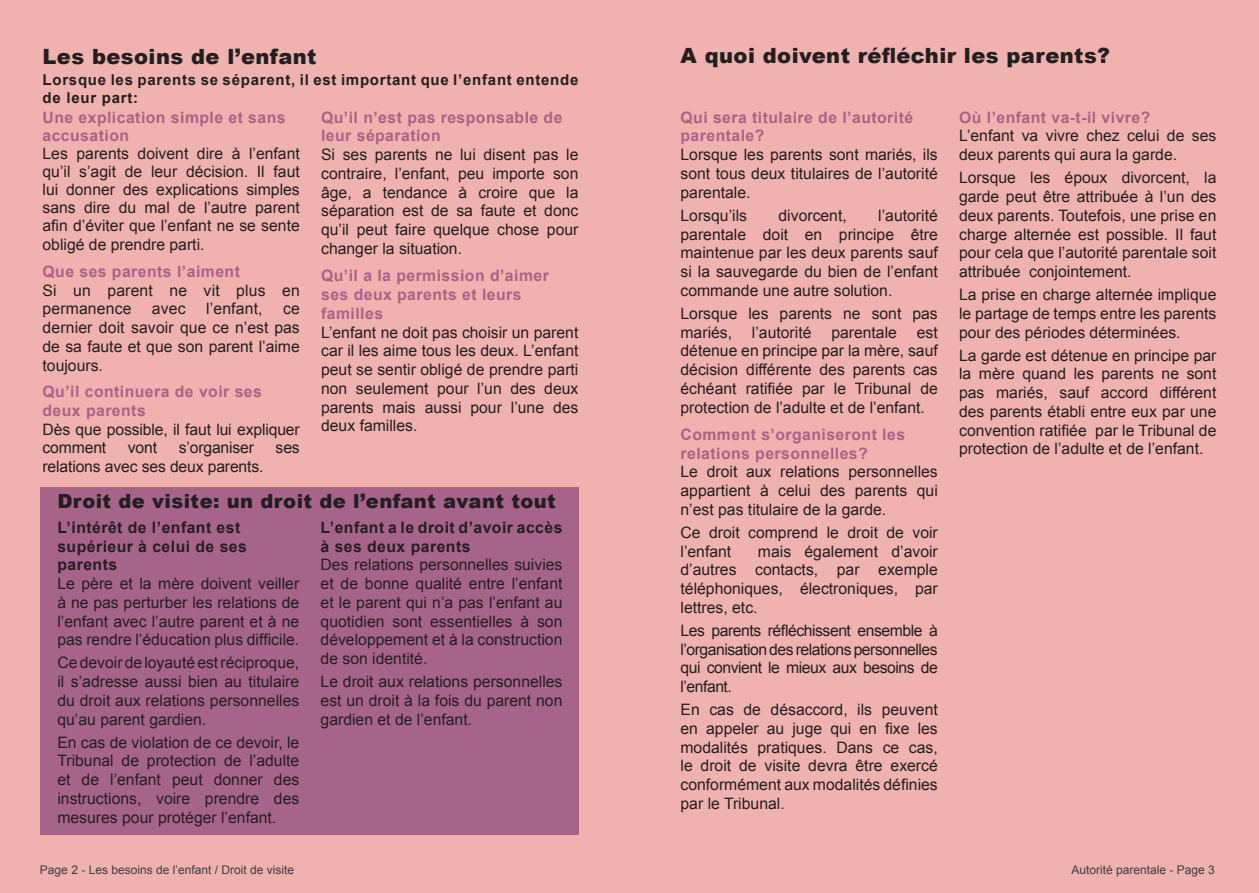
<style>
.page{position:relative;width:1259px;height:893px;background:#fff}
.page>*{position:absolute;margin:0;border:0;box-sizing:border-box;transform-origin:0 0}
.Titre{font:900 21px "Arial";letter-spacing:.02em;color:#231f20}
.t1{font:900 19.5px "Arial";letter-spacing:.02em;color:#231f20}
.justif{font:15.75px/18.8px "Arial";color:#231f20;text-align:justify}
.Titre-2{font:700 15.75px/18.8px "Arial";letter-spacing:.03em;color:#a66489}
.Titre-3{font:15.75px/18.8px "Arial";color:#231f20;text-align:justify}
.Titre-4{font:700 15.75px/18.8px "Arial";letter-spacing:.03em;color:#231f20}
.justif-2{font:700 15.75px/18.8px "Arial";letter-spacing:.03em;color:#a66489}
.t2{font:700 15px/18px "Arial";letter-spacing:.05em;color:#231f20}
.t3{font:12px "Arial";color:#3e3e3f}
</style>
<div class="page">
<div style="left:0;top:0;width:655px;height:893px;background:#f0b2af"></div>
<div style="left:608px;top:0;width:651px;height:893px;background:#f0b2af"></div>
<div style="left:40px;top:487px;width:538px;height:347px;background:#a66489"></div>
<p class="Titre" style="left:43px;top:41px;width:275px">Les besoins de l’enfant</p>
<p class="t2" style="left:43px;top:71px;width:537px">Lorsque les parents se séparent, il est important que l’enfant entende de leur part:</p>
<p class="Titre-2" style="left:43px;top:108px;width:245px">Une explication simple et sans accusation</p>
<p class="justif" style="left:43px;top:145px;width:259px;line-height:18px">Les parents doivent dire à l’enfant qu’il s’agit de leur décision. Il faut lui donner des explications simples sans dire du mal de l’autre parent afin d’éviter que l’enfant ne se sente obligé de prendre parti.</p>
<p class="Titre-2" style="left:43px;top:262px;width:199px">Que ses parents l’aiment</p>
<p class="justif" style="left:43px;top:281px;width:259px">Si un parent ne vit plus en permanence</p>
<p class="justif" style="left:152px;top:299px;width:35px">avec</p>
<p class="justif" style="left:206px;top:299px;width:58px">l’enfant,</p>
<p class="justif" style="left:43px;top:299px;width:259px;text-indent:240px">ce dernier doit savoir que ce n’est pas de sa faute et que son parent l’aime toujours.</p>
<p class="Titre-2" style="left:43px;top:383px;width:221px">Qu’il continuera de voir ses deux parents</p>
<p class="justif" style="left:43px;top:420px;width:259px">Dès que possible, il faut lui expliquer comment</p>
<p class="justif" style="left:128px;top:438px;width:31px">vont</p>
<p class="justif" style="left:179px;top:438px;width:77px">s’organiser</p>
<p class="justif" style="left:276px;top:438px;width:26px">ses</p>
<p class="justif" style="left:43px;top:457px;width:222px">relations avec ses deux parents.</p>
<p class="justif-2" style="left:321px;top:108px;width:243px">Qu’il n’est pas responsable de leur séparation</p>
<p class="justif" style="left:321px;top:145px;width:259px">Si ses parents ne lui disent pas le contraire, l’enfant, peu importe son âge, a tendance à croire que la séparation est de sa faute et donc qu’il peut faire quelque chose pour changer la situation.</p>
<p class="Titre-2" style="left:321px;top:267px;width:229px">Qu’il a la permission d’aimer ses deux parents et leurs familles</p>
<p class="justif" style="left:321px;top:323px;width:259px">L’enfant ne doit pas choisir un parent car il les aime tous les deux. L’enfant peut se sentir obligé de prendre parti non seulement pour l’un des deux parents mais aussi pour l’une des deux familles.</p>
<p class="t1" style="left:57px;top:486px;width:500px">Droit de visite: un droit de l’enfant avant tout</p>
<p class="Titre-4" style="left:57px;top:518px;width:191px">L’intérêt de l’enfant est supérieur à celui de ses parents</p>
<p class="justif" style="left:57px;top:574px;width:243px">Le père et la mère doivent veiller à ne pas perturber les relations de l’enfant avec l’autre parent et à ne pas rendre l’éducation plus difficile.</p>
<p class="justif" style="left:57px;top:654px;width:243px">Ce devoir de loyauté est réciproque, il s’adresse aussi bien au titulaire du droit aux relations personnelles qu’au parent gardien.</p>
<p class="Titre-3" style="left:57px;top:733px;width:243px">En cas de violation de ce devoir, le Tribunal de protection de l’adulte et de l’enfant peut donner des instructions, voire prendre des mesures pour protéger l’enfant.</p>
<p class="t3" style="left:40px;top:862px;width:256px">Page 2 - Les besoins de l’enfant / Droit de visite</p>
<p class="Titre-4" style="left:320px;top:518px;width:243px">L’enfant a le droit d’avoir accès à ses deux parents</p>
<p class="justif" style="left:320px;top:556px;width:243px">Des relations personnelles suivies et de bonne qualité entre l’enfant et le parent qui n’a pas l’enfant au quotidien sont essentielles à son développement et à la construction de son identité.</p>
<p class="justif" style="left:320px;top:672px;width:243px">Le droit aux relations personnelles est un droit à la fois du parent non gardien et de l’enfant.</p>
<p class="Titre" style="left:680px;top:41px;width:431px">A quoi doivent réfléchir les parents?</p>
<p class="Titre-2" style="left:680px;top:108px;width:234px">Qui sera titulaire de l’autorité parentale?</p>
<p class="justif" style="left:680px;top:145px;width:259px">Lorsque les parents sont mariés, ils sont tous deux titulaires de l’autorité parentale.</p>
<p class="justif" style="left:680px;top:206px;width:68px">Lorsqu’ils</p>
<p class="justif" style="left:778px;top:206px;width:70px">divorcent,</p>
<p class="justif" style="left:680px;top:206px;width:259px;text-indent:198px">l’autorité parentale doit en principe être maintenue par les deux parents sauf si la sauvegarde du bien de l’enfant commande une autre solution.</p>
<p class="justif" style="left:680px;top:304px;width:259px">Lorsque les parents ne sont pas mariés,</p>
<p class="justif" style="left:752px;top:323px;width:61px">l’autorité</p>
<p class="justif" style="left:831px;top:323px;width:67px">parentale</p>
<p class="justif" style="left:680px;top:323px;width:259px;text-indent:236px">est détenue en principe par la mère, sauf décision différente des parents cas échéant ratifiée par le Tribunal de protection de l’adulte et de l’enfant.</p>
<p class="Titre-2" style="left:680px;top:425px;width:226px">Comment s’organiseront les relations personnelles?</p>
<p class="justif" style="left:680px;top:462px;width:259px">Le droit aux relations personnelles appartient à celui des parents qui n’est pas titulaire de la garde.</p>
<p class="justif" style="left:680px;top:523px;width:259px">Ce droit comprend le droit de voir l’enfant</p>
<p class="justif" style="left:680px;top:542px;width:259px;text-indent:77px">mais également d’avoir d’autres contacts, par exemple téléphoniques, électroniques, par lettres, etc.</p>
<p class="justif" style="left:680px;top:621px;width:259px">Les parents réfléchissent ensemble à l’organisation des relations personnelles qui convient le mieux aux besoins de l’enfant.</p>
<p class="justif" style="left:680px;top:700px;width:259px">En cas de désaccord, ils peuvent en appeler au juge qui en fixe les modalités pratiques. Dans ce cas, le droit de visite devra être exercé conformément aux modalités définies par le Tribunal.</p>
<p class="Titre-2" style="left:959px;top:108px;width:193px">Où l’enfant va-t-il vivre?</p>
<p class="justif" style="left:959px;top:127px;width:259px">L’enfant va vivre chez celui de ses deux parents qui aura la garde.</p>
<p class="justif" style="left:959px;top:168px;width:259px">Lorsque les époux divorcent, la garde peut être attribuée à l’un des deux parents. Toutefois, une prise en charge alternée est possible. Il faut pour cela que l’autorité parentale soit attribuée conjointement.</p>
<p class="justif" style="left:959px;top:285px;width:259px">La prise en charge alternée implique le partage de temps entre les parents pour des périodes déterminées.</p>
<p class="justif" style="left:959px;top:346px;width:259px">La garde est détenue en principe par la mère quand les parents ne sont pas mariés, sauf accord différent des parents établi entre eux par une convention ratifiée par le Tribunal de protection de l’adulte et de l’enfant.</p>
<p class="t3" style="left:1071px;top:862px;width:145px">Autorité parentale - Page 3</p>
</div>
